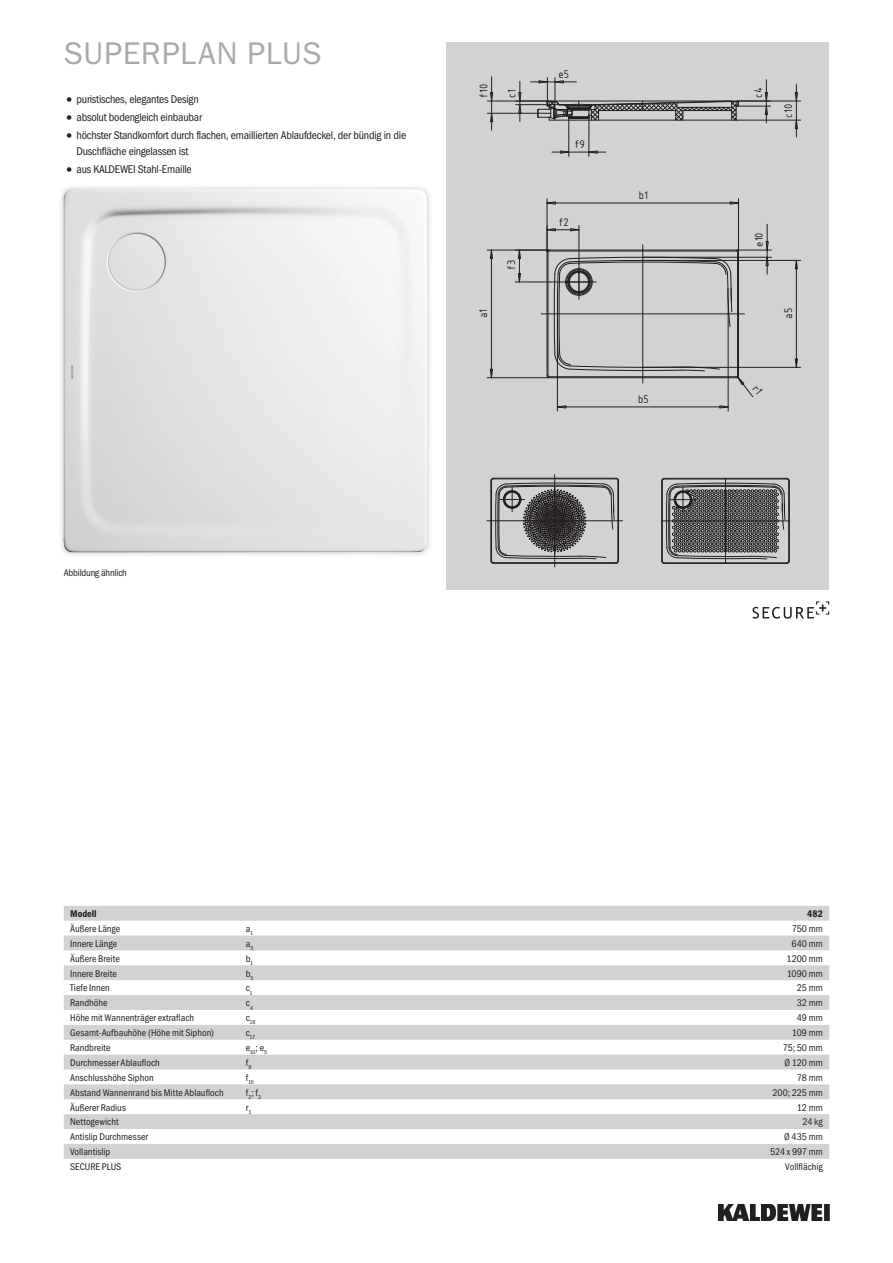
<style>
.page{position:relative;width:893px;height:1263px;background:#fff}
.page>*{position:absolute;margin:0;border:0;box-sizing:border-box;transform-origin:0 0}
.t1{font:31.5px "Franklin Gothic ITC";letter-spacing:.015em;color:#a8a9ad}
.t2{font:12px "ISOCPEUR";color:#231f20}
.t3{font:11.25px/15.8px "Franklin Gothic Cond ITC";letter-spacing:-.02em;color:#231f20}
.t4{font:9.75px "Franklin Gothic Cond ITC";color:#231f20}
.t5{font:9.75px "Franklin Gothic Cond ITC";letter-spacing:-.02em;color:#231f20}
.t6{font:600 9.75px "Franklin Gothic Cond ITC";color:#231f20}
.t7{font:5.7px "Franklin Gothic Cond ITC";color:#231f20}
.s1{font-size:15.75px}
</style>
<div class="page">
<img style="left:719px;top:1204px;width:110px;height:16px">
<div style="left:446px;top:43px;width:383px;height:547px;background:#d1d2d4"></div>
<svg style="left:487px;top:475px;width:135px;height:92px"></svg>
<div style="left:504px;top:492px;width:16px;height:15px;border:1px dashed #231f20;border-radius:50%"></div>
<svg style="left:661px;top:478px;width:129px;height:86px"></svg>
<div style="left:675px;top:492px;width:16px;height:15px;border:1px dashed #231f20;border-radius:50%"></div>
<svg style="left:487px;top:77px;width:314px;height:79px"></svg>
<img style="left:61px;top:187px;width:369px;height:50px">
<img style="left:61px;top:236px;width:51px;height:319px">
<img style="left:380px;top:236px;width:50px;height:319px">
<img style="left:64px;top:192px;width:2px;height:37px">
<img style="left:323px;top:189px;width:104px;height:363px">
<img style="left:64px;top:396px;width:259px;height:156px">
<svg style="left:64px;top:906px;width:765px;height:253px;fill:#d4d5d7"></svg>
<svg style="left:753px;top:601px;width:76px;height:18px"></svg>
<svg style="left:487px;top:199px;width:314px;height:212px"></svg>
<h1 class="t1" style="left:64px;top:34px;width:259px">SUPERPLAN PLUS</h1>
<p class="t3" style="left:64px;top:92px;width:136px"><span class="s1">•</span> puristisches, elegantes Design</p>
<p class="t3" style="left:64px;top:110px;width:140px"><span class="s1">•</span> absolut bodengleich einbaubar</p>
<p class="t3" style="left:77px;top:127px;width:331px;text-indent:-13px"><span class="s1">•</span> höchster Standkomfort durch flachen, emaillierten Ablaufdeckel, der bündig in die<br>Duschfläche eingelassen ist</p>
<p class="t3" style="left:64px;top:161px;width:129px"><span class="s1">•</span> aus KALDEWEI Stahl-Emaille</p>
<p class="t5" style="left:64px;top:567px;width:65px">Abbildung ähnlich</p>
<p class="t2" style="left:476px;top:98px;width:15px;rotate:-90deg">f10</p>
<p class="t2" style="left:476px;top:318px;width:11px;rotate:-90deg">a1</p>
<p class="t2" style="left:558px;top:66px;width:12px">e5</p>
<p class="t2" style="left:504px;top:98px;width:10px;rotate:-90deg">c1</p>
<p class="t2" style="left:750px;top:98px;width:12px;rotate:-90deg">c4</p>
<p class="t2" style="left:504px;top:270px;width:11px;rotate:-90deg">f3</p>
<p class="t2" style="left:575px;top:136px;width:11px">f9</p>
<p class="t2" style="left:559px;top:214px;width:11px">f2</p>
<p class="t2" style="left:639px;top:187px;width:11px">b1</p>
<p class="t2" style="left:751px;top:247px;width:16px;rotate:-90deg">e10</p>
<p class="t2" style="left:780px;top:118px;width:15px;rotate:-90deg">c10</p>
<p class="t2" style="left:780px;top:319px;width:12px;rotate:-90deg">a5</p>
<p class="t2" style="left:638px;top:391px;width:12px">b5</p>
<p class="t6" style="left:70px;top:908px;width:28px">Modell</p>
<p class="t6" style="left:807px;top:908px;width:17px">482</p>
<p class="t4" style="left:70px;top:923px;width:52px">Äußere Länge</p>
<p class="t4" style="left:246px;top:923px;width:9px">a<sub>1</sub></p>
<p class="t4" style="left:792px;top:923px;width:33px">750 mm</p>
<p class="t4" style="left:70px;top:938px;width:49px">Innere Länge</p>
<p class="t4" style="left:246px;top:938px;width:9px">a<sub>5</sub></p>
<p class="t4" style="left:791px;top:938px;width:33px">640 mm</p>
<p class="t4" style="left:70px;top:953px;width:51px">Äußere Breite</p>
<p class="t4" style="left:246px;top:953px;width:9px">b<sub>1</sub></p>
<p class="t4" style="left:787px;top:953px;width:38px">1200 mm</p>
<p class="t4" style="left:70px;top:967px;width:48px">Innere Breite</p>
<p class="t4" style="left:246px;top:967px;width:9px">b<sub>5</sub></p>
<p class="t4" style="left:787px;top:967px;width:38px">1090 mm</p>
<p class="t4" style="left:70px;top:982px;width:41px">Tiefe Innen</p>
<p class="t4" style="left:246px;top:982px;width:8px">c<sub>1</sub></p>
<p class="t4" style="left:797px;top:982px;width:27px">25 mm</p>
<p class="t4" style="left:70px;top:997px;width:39px">Randhöhe</p>
<p class="t4" style="left:246px;top:997px;width:9px">c<sub>4</sub></p>
<p class="t4" style="left:797px;top:997px;width:27px">32 mm</p>
<p class="t4" style="left:70px;top:1012px;width:126px">Höhe mit Wannenträger extraflach</p>
<p class="t7" style="left:246px;top:1019px;width:11px"><sup>c</sup>16</p>
<p class="t4" style="left:797px;top:1012px;width:27px">49 mm</p>
<p class="t4" style="left:70px;top:1027px;width:145px">Gesamt-Aufbauhöhe (Höhe mit Siphon)</p>
<p class="t7" style="left:246px;top:1034px;width:11px"><sup>c</sup>17</p>
<p class="t4" style="left:792px;top:1027px;width:32px">109 mm</p>
<p class="t4" style="left:70px;top:1042px;width:42px">Randbreite</p>
<p class="t4" style="left:246px;top:1042px;width:23px">e<sub>10</sub>; e<sub>5</sub></p>
<p class="t4" style="left:783px;top:1042px;width:42px">75; 50 mm</p>
<p class="t4" style="left:70px;top:1057px;width:91px">Durchmesser Ablaufloch</p>
<p class="t4" style="left:246px;top:1057px;width:7px">f<sub>9</sub></p>
<p class="t4" style="left:784px;top:1057px;width:40px">Ø 120 mm</p>
<p class="t4" style="left:70px;top:1072px;width:85px">Anschlusshöhe Siphon</p>
<p class="t7" style="left:246px;top:1079px;width:10px"><sup>f</sup>10</p>
<p class="t4" style="left:797px;top:1072px;width:27px">78 mm</p>
<p class="t4" style="left:70px;top:1087px;width:155px">Abstand Wannenrand bis Mitte Ablaufloch</p>
<p class="t4" style="left:246px;top:1087px;width:17px">f<sub>2</sub>; f<sub>3</sub></p>
<p class="t4" style="left:772px;top:1087px;width:52px">200; 225 mm</p>
<p class="t4" style="left:70px;top:1101px;width:57px">Äußerer Radius</p>
<p class="t4" style="left:246px;top:1101px;width:7px">r<sub>1</sub></p>
<p class="t4" style="left:797px;top:1101px;width:27px">12 mm</p>
<p class="t4" style="left:70px;top:1116px;width:50px">Nettogewicht</p>
<p class="t4" style="left:802px;top:1116px;width:22px">24 kg</p>
<p class="t4" style="left:70px;top:1131px;width:80px">Antislip Durchmesser</p>
<p class="t4" style="left:784px;top:1131px;width:40px">Ø 435 mm</p>
<p class="t4" style="left:70px;top:1146px;width:42px">Vollantislip</p>
<p class="t4" style="left:770px;top:1146px;width:54px">524 x 997 mm</p>
<p class="t4" style="left:70px;top:1161px;width:53px">SECURE PLUS</p>
<p class="t4" style="left:785px;top:1161px;width:39px">Vollflächig</p>
</div>
